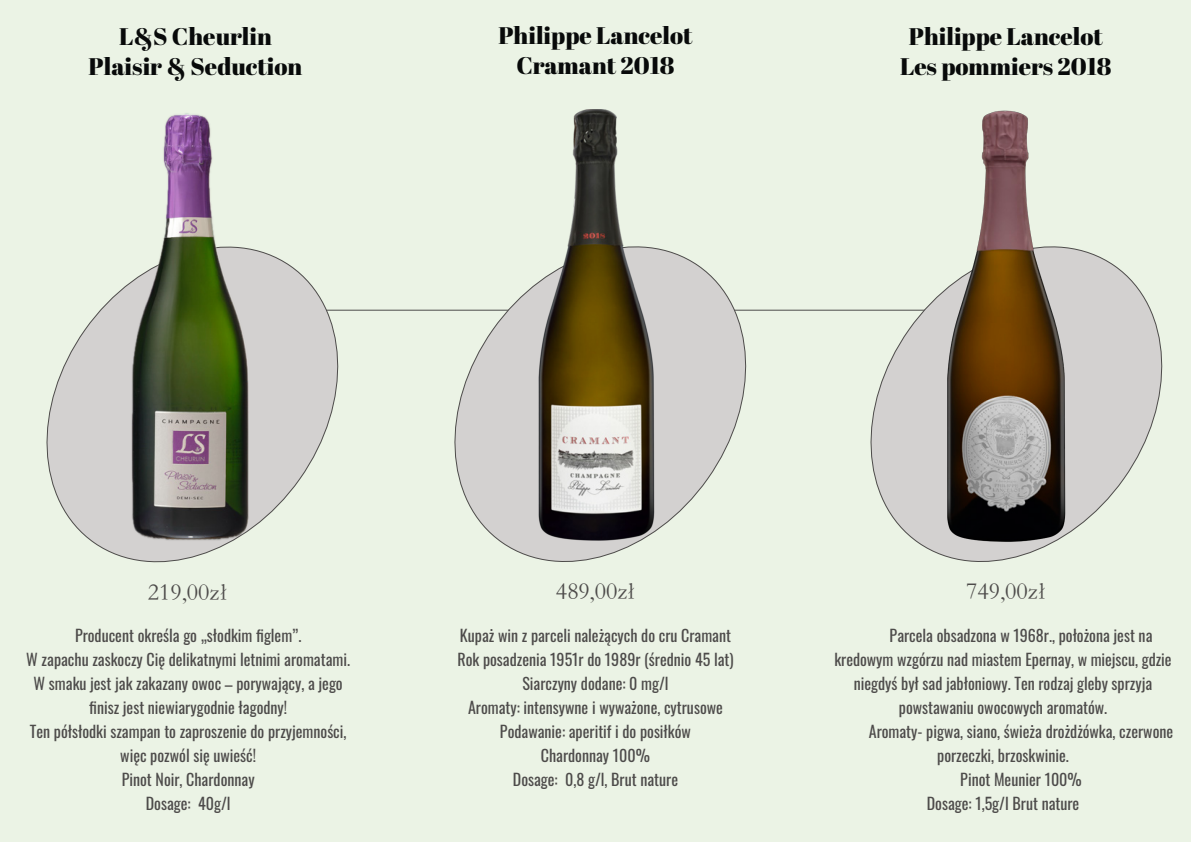
<style>
.page{position:relative;width:1191px;height:842px;background:#ebf3e5}
.page>*{position:absolute;margin:0;border:0;box-sizing:border-box;transform-origin:0 0}
.t1{font:24px/30px "Abril Fatface";color:#080a0a;text-align:center}
.t2{font:24px "ST Songti SC Light";color:#4d4b4a}
.t3{font:16px/24px "Oswald";color:#4d4b4a;text-align:center}
</style>
<div class="page">
<hr style="left:227px;top:310px;width:737px;height:1px;background:#4d4b4a">
<svg style="left:854px;top:247px;width:309px;height:315px;fill:#d3d1d0"></svg>
<svg style="left:438px;top:247px;width:324px;height:315px;fill:#d3d1d0"></svg>
<svg style="left:46px;top:249px;width:308px;height:314px;fill:#d3d1d0"></svg>
<img style="left:538px;top:110px;width:116px;height:430px">
<img style="left:943px;top:110px;width:125px;height:433px">
<img style="left:124px;top:113px;width:127px;height:430px">
<h1 class="t1" style="left:498px;top:20px;width:196px">Philippe Lancelot<br>Cramant 2018</h1>
<h1 class="t1" style="left:89px;top:21px;width:215px">L&amp;S Cheurlin<br>Plaisir &amp; Seduction</h1>
<h1 class="t1" style="left:900px;top:21px;width:213px">Philippe Lancelot<br>Les pommiers 2018</h1>
<h1 class="t2" style="left:148px;top:580px;width:81px">219,00zł</h1>
<h1 class="t2" style="left:556px;top:580px;width:81px">489,00zł</h1>
<h1 class="t2" style="left:966px;top:580px;width:81px">749,00zł</h1>
<p class="t3" style="left:26px;top:623px;width:325px">Producent określa go „słodkim figlem”.<br>W zapachu zaskoczy Cię delikatnymi letnimi aromatami.<br>W smaku jest jak zakazany owoc – porywający, a jego finisz jest niewiarygodnie łagodny!<br>Ten półsłodki szampan to zaproszenie do przyjemności, więc pozwól się uwieść!<br>Pinot Noir, Chardonnay<br>Dosage: 40g/l</p>
<p class="t3" style="left:457px;top:623px;width:278px">Kupaż win z parceli należących do cru Cramant Rok posadzenia 1951r do 1989r (średnio 45 lat)<br>Siarczyny dodane: 0 mg/l<br>Aromaty: intensywne i wyważone, cytrusowe Podawanie: aperitif i do posiłków<br>Chardonnay 100%<br>Dosage: 0,8 g/l, Brut nature</p>
<p class="t3" style="left:889px;top:623px;width:264px">Parcela obsadzona w 1968r., położona jest na</p>
<p class="t3" style="left:834px;top:647px;width:339px">kredowym wzgórzu nad miastem Epernay, w miejscu, gdzie</p>
<p class="t3" style="left:854px;top:671px;width:300px">niegdyś był sad jabłoniowy. Ten rodzaj gleby sprzyja</p>
<p class="t3" style="left:899px;top:695px;width:210px">powstawaniu owocowych aromatów.</p>
<p class="t3" style="left:869px;top:719px;width:306px">Aromaty- pigwa, siano, świeża drożdżówka, czerwone</p>
<p class="t3" style="left:937px;top:743px;width:133px">porzeczki, brzoskwinie.</p>
<p class="t3" style="left:960px;top:767px;width:123px">Pinot Meunier 100%</p>
<p class="t3" style="left:927px;top:791px;width:154px">Dosage: 1,5g/l Brut nature</p>
</div>
